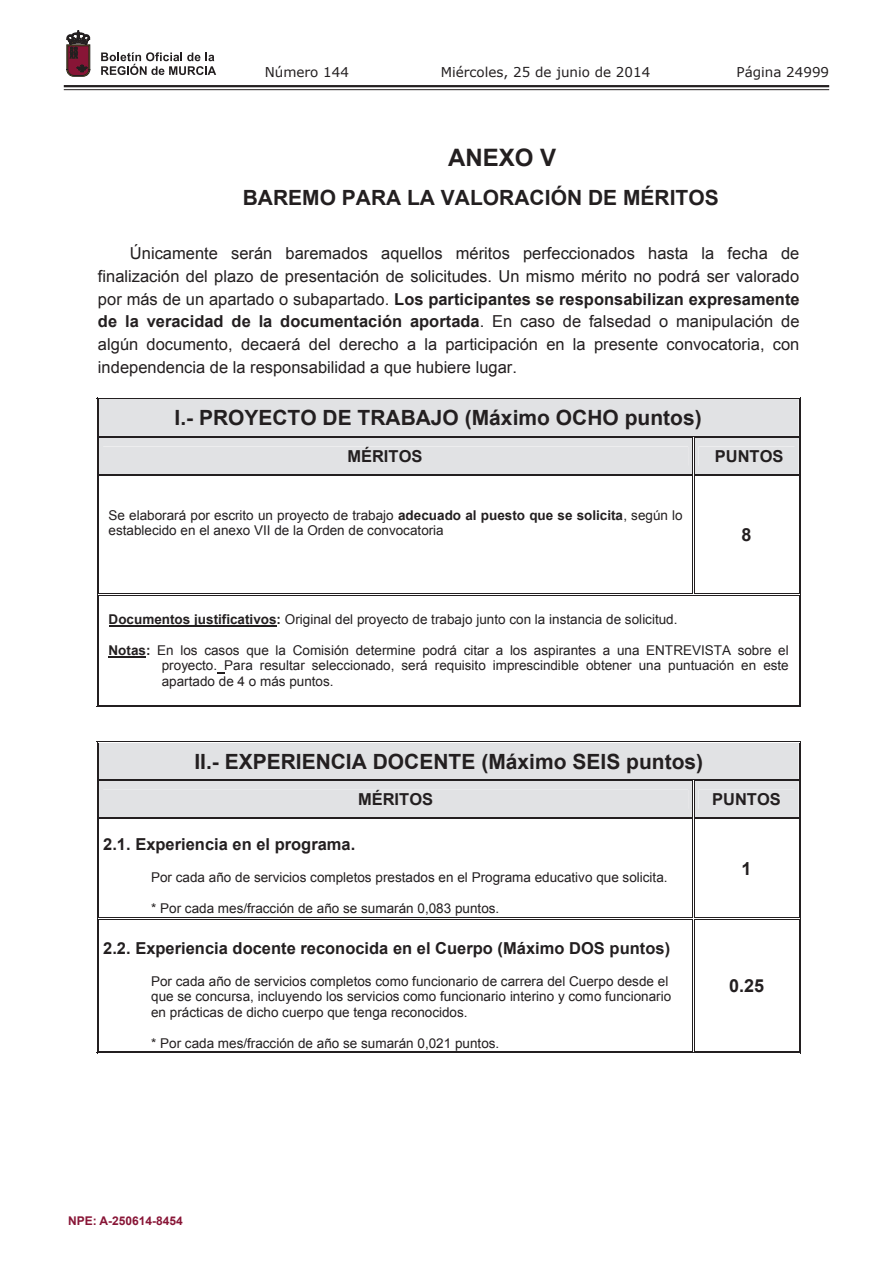
<style>
.page{position:relative;width:893px;height:1263px;background:#fff}
.page>*{position:absolute;margin:0;border:0;box-sizing:border-box;transform-origin:0 0}
.t1{font:700 24px "Arial";color:#231f20}
.t2{font:700 21px "Arial";color:#231f20}
.t3{font:700 18px "Arial";color:#231f20}
.t4{font:16.5px/22.8px "Arial";color:#231f20;text-align:justify}
.t5{font:700 16.5px "Arial";color:#231f20}
.t6{font:13.5px/15.6px "Arial";color:#231f20}
.t7{font:13.5px "Verdana";color:#231f20}
.t8{font:700 12px "Arial";color:#881536}
.s1{font-weight:700}
</style>
<div class="page">
<hr style="left:64px;top:85px;width:765px;height:2px;background:#231f20">
<hr style="left:64px;top:89px;width:765px;height:1px;background:#231f20">
<svg style="left:101px;top:52px;width:115px;height:23px"></svg>
<svg style="left:67px;top:31px;width:23px;height:45px"></svg>
<svg style="left:97px;top:398px;width:704px;height:78px;background:#d3d4d6"></svg>
<hr style="left:98px;top:476px;width:1px;height:118px;background:#231f20">
<hr style="left:97px;top:476px;width:1px;height:118px;background:#231f20">
<hr style="left:694px;top:476px;width:1px;height:118px;background:#231f20">
<hr style="left:692px;top:476px;width:1px;height:118px;background:#231f20">
<hr style="left:800px;top:476px;width:1px;height:118px;background:#231f20">
<hr style="left:799px;top:476px;width:1px;height:118px;background:#231f20">
<hr style="left:109px;top:625px;width:168px;height:2px;background:#231f20">
<hr style="left:109px;top:656px;width:37px;height:2px;background:#231f20">
<hr style="left:99px;top:594px;width:593px;height:1px;background:#231f20">
<hr style="left:99px;top:595px;width:593px;height:1px;background:#231f20">
<hr style="left:694px;top:594px;width:105px;height:1px;background:#231f20">
<hr style="left:694px;top:595px;width:105px;height:1px;background:#231f20">
<hr style="left:98px;top:596px;width:1px;height:109px;background:#231f20">
<hr style="left:97px;top:596px;width:1px;height:111px;background:#231f20">
<hr style="left:99px;top:706px;width:700px;height:1px;background:#231f20">
<hr style="left:99px;top:705px;width:700px;height:1px;background:#231f20">
<hr style="left:800px;top:596px;width:1px;height:109px;background:#231f20">
<hr style="left:799px;top:596px;width:1px;height:109px;background:#231f20">
<svg style="left:97px;top:741px;width:704px;height:78px;background:#d4d4d6"></svg>
<hr style="left:98px;top:819px;width:1px;height:99px;background:#231f20">
<hr style="left:97px;top:819px;width:1px;height:99px;background:#231f20">
<hr style="left:694px;top:819px;width:1px;height:99px;background:#231f20">
<hr style="left:692px;top:819px;width:1px;height:99px;background:#231f20">
<hr style="left:800px;top:819px;width:1px;height:99px;background:#231f20">
<hr style="left:799px;top:819px;width:1px;height:99px;background:#231f20">
<hr style="left:99px;top:918px;width:593px;height:1px;background:#231f20">
<hr style="left:99px;top:919px;width:593px;height:1px;background:#231f20">
<hr style="left:694px;top:918px;width:105px;height:1px;background:#231f20">
<hr style="left:694px;top:919px;width:105px;height:1px;background:#231f20">
<hr style="left:98px;top:920px;width:1px;height:131px;background:#231f20">
<hr style="left:97px;top:920px;width:1px;height:133px;background:#231f20">
<hr style="left:99px;top:1052px;width:593px;height:1px;background:#231f20">
<hr style="left:99px;top:1051px;width:593px;height:1px;background:#231f20">
<hr style="left:694px;top:920px;width:1px;height:131px;background:#231f20">
<hr style="left:692px;top:920px;width:1px;height:132px;background:#231f20">
<hr style="left:692px;top:1052px;width:107px;height:1px;background:#231f20">
<hr style="left:694px;top:1051px;width:105px;height:1px;background:#231f20">
<hr style="left:800px;top:920px;width:1px;height:131px;background:#231f20">
<hr style="left:799px;top:920px;width:1px;height:131px;background:#231f20">
<p class="t7" style="left:265px;top:62px;width:86px">Número 144</p>
<p class="t7" style="left:441px;top:62px;width:211px">Miércoles, 25 de junio de 2014</p>
<p class="t7" style="left:736px;top:62px;width:94px">Página 24999</p>
<h1 class="t1" style="left:448px;top:142px;width:110px">ANEXO V</h1>
<h2 class="t2" style="left:243px;top:183px;width:477px">BAREMO PARA LA VALORACIÓN DE MÉRITOS</h2>
<p class="t4" style="left:98px;top:242px;width:703px;text-indent:32px">Únicamente serán baremados aquellos méritos perfeccionados hasta la fecha de finalización del plazo de presentación de solicitudes. Un mismo mérito no podrá ser valorado por más de un apartado o subapartado. <span class="s1">Los participantes se responsabilizan expresamente de la veracidad de la documentación aportada</span>. En caso de falsedad o manipulación de algún documento, decaerá del derecho a la participación en la presente convocatoria, con independencia de la responsabilidad a que hubiere lugar.</p>
<h2 class="t2" style="left:175px;top:404px;width:529px">I.- PROYECTO DE TRABAJO (Máximo OCHO puntos)</h2>
<p class="t5" style="left:347px;top:445px;width:77px">MÉRITOS</p>
<p class="t5" style="left:715px;top:445px;width:70px">PUNTOS</p>
<p class="t6" style="left:109px;top:507px;width:576px">Se elaborará por escrito un proyecto de trabajo <span class="s1">adecuado al puesto que se solicita</span>, según lo establecido en el anexo VII de la Orden de convocatoria</p>
<h3 class="t3" style="left:742px;top:523px;width:12px">8</h3>
<p class="t6" style="left:109px;top:611px;width:570px"><span class="s1">Documentos justificativos:</span> Original del proyecto de trabajo junto con la instancia de solicitud.</p>
<p class="t6" style="left:162px;top:642px;width:628px;text-align:justify;text-indent:-53px"><span class="s1">Notas:</span> En los casos que la Comisión determine podrá citar a los aspirantes a una ENTREVISTA sobre el proyecto. Para resultar seleccionado, será requisito imprescindible obtener una puntuación en este apartado de 4 o más puntos.</p>
<h2 class="t2" style="left:194px;top:747px;width:510px">II.- EXPERIENCIA DOCENTE (Máximo SEIS puntos)</h2>
<p class="t5" style="left:358px;top:788px;width:77px">MÉRITOS</p>
<p class="t5" style="left:712px;top:788px;width:70px">PUNTOS</p>
<p class="t5" style="left:103px;top:833px;width:254px">2.1. Experiencia en el programa.</p>
<p class="t6" style="left:151px;top:869px;width:518px">Por cada año de servicios completos prestados en el Programa educativo que solicita.</p>
<p class="t6" style="left:151px;top:900px;width:350px">* Por cada mes/fracción de año se sumarán 0,083 puntos.</p>
<h3 class="t3" style="left:741px;top:856px;width:12px">1</h3>
<p class="t5" style="left:103px;top:937px;width:568px">2.2. Experiencia docente reconocida en el Cuerpo (Máximo DOS puntos)</p>
<p class="t6" style="left:151px;top:973px;width:522px">Por cada año de servicios completos como funcionario de carrera del Cuerpo desde el que se concursa, incluyendo los servicios como funcionario interino y como funcionario en prácticas de dicho cuerpo que tenga reconocidos.</p>
<p class="t6" style="left:151px;top:1035px;width:350px">* Por cada mes/fracción de año se sumarán 0,021 puntos.</p>
<h3 class="t3" style="left:729px;top:973px;width:36px">0.25</h3>
<p class="t8" style="left:68px;top:1213px;width:116px">NPE: A-250614-8454</p>
</div>
